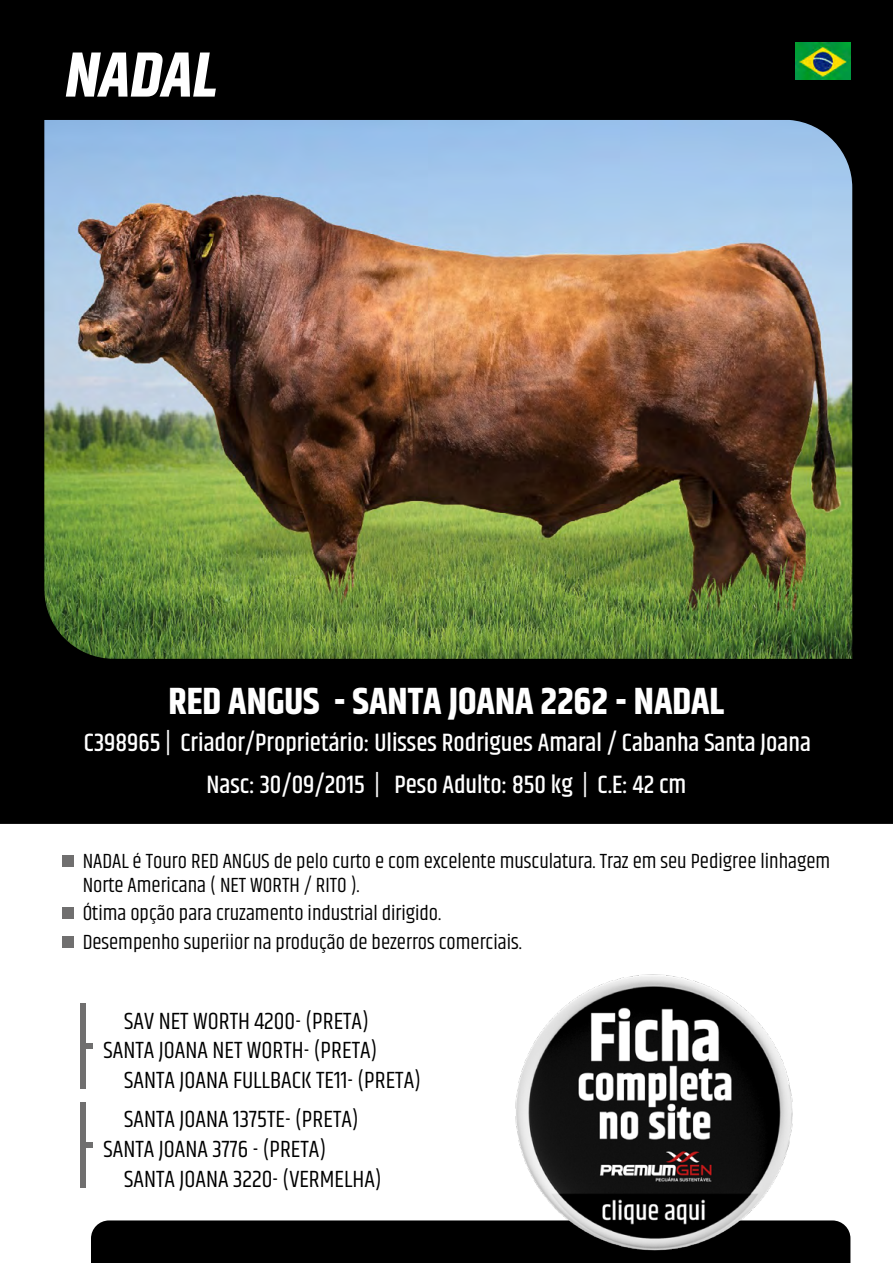
<style>
.page{position:relative;width:893px;height:1263px;background:#fff}
.page>*{position:absolute;margin:0;border:0;box-sizing:border-box;transform-origin:0 0}
.t1{font:italic 700 63.6px "Khand";color:#fff}
.t2{font:700 37.8px "Khand";color:#fff}
.t3{font:500 25.5px/41.7px "Khand";color:#fff;text-align:center}
.t4{font:24px "Khand";color:#000}
.t5{font:21px/24px "Khand";color:#000}
</style>
<div class="page">
<div style="left:0;top:0;width:893px;height:824px;background:#000"></div>
<img style="left:44px;top:120px;width:808px;height:539px">
<div style="left:62px;top:855px;width:12px;height:12px;background:#706f6f"></div>
<div style="left:62px;top:907px;width:12px;height:12px;background:#706f6f"></div>
<div style="left:62px;top:936px;width:12px;height:11px;background:#706f6f"></div>
<div style="left:80px;top:1003px;width:6px;height:85px;background:#706f6f"></div>
<div style="left:86px;top:1043px;width:7px;height:6px;background:#706f6f"></div>
<div style="left:80px;top:1102px;width:6px;height:85px;background:#706f6f"></div>
<svg style="left:86px;top:1142px;width:7px;height:5px"></svg>
<img style="left:795px;top:43px;width:55px;height:36px">
<div style="left:91px;top:1220px;width:759px;height:43px;background:#000"></div>
<img style="left:497px;top:974px;width:312px;height:289px">
<h1 class="t1" style="left:63px;top:30px;width:169px">NADAL</h1>
<h2 class="t2" style="left:169px;top:674px;width:557px">RED ANGUS - SANTA JOANA 2262 - NADAL</h2>
<p class="t3" style="left:84px;top:723px;width:729px">C398965 | Criador/Proprietário: Ulisses Rodrigues Amaral / Cabanha Santa Joana<br>Nasc: 30/09/2015 | Peso Adulto: 850 kg | C.E: 42 cm</p>
<p class="t5" style="left:83px;top:850px;width:749px">NADAL é Touro RED ANGUS de pelo curto e com excelente musculatura. Traz em seu Pedigree linhagem<br>Norte Americana ( NET WORTH / RITO ).</p>
<p class="t5" style="left:83px;top:901px;width:441px;line-height:28.2px">Ótima opção para cruzamento industrial dirigido.<br>Desempenho superiior na produção de bezerros comerciais.</p>
<p class="t4" style="left:124px;top:1006px;width:246px">SAV NET WORTH 4200- (PRETA)</p>
<p class="t4" style="left:104px;top:1036px;width:275px">SANTA JOANA NET WORTH- (PRETA)</p>
<p class="t4" style="left:124px;top:1066px;width:298px">SANTA JOANA FULLBACK TE11- (PRETA)</p>
<p class="t4" style="left:124px;top:1105px;width:236px">SANTA JOANA 1375TE- (PRETA)</p>
<p class="t4" style="left:104px;top:1134px;width:224px">SANTA JOANA 3776 - (PRETA)</p>
<p class="t4" style="left:124px;top:1164px;width:259px">SANTA JOANA 3220- (VERMELHA)</p>
</div>
